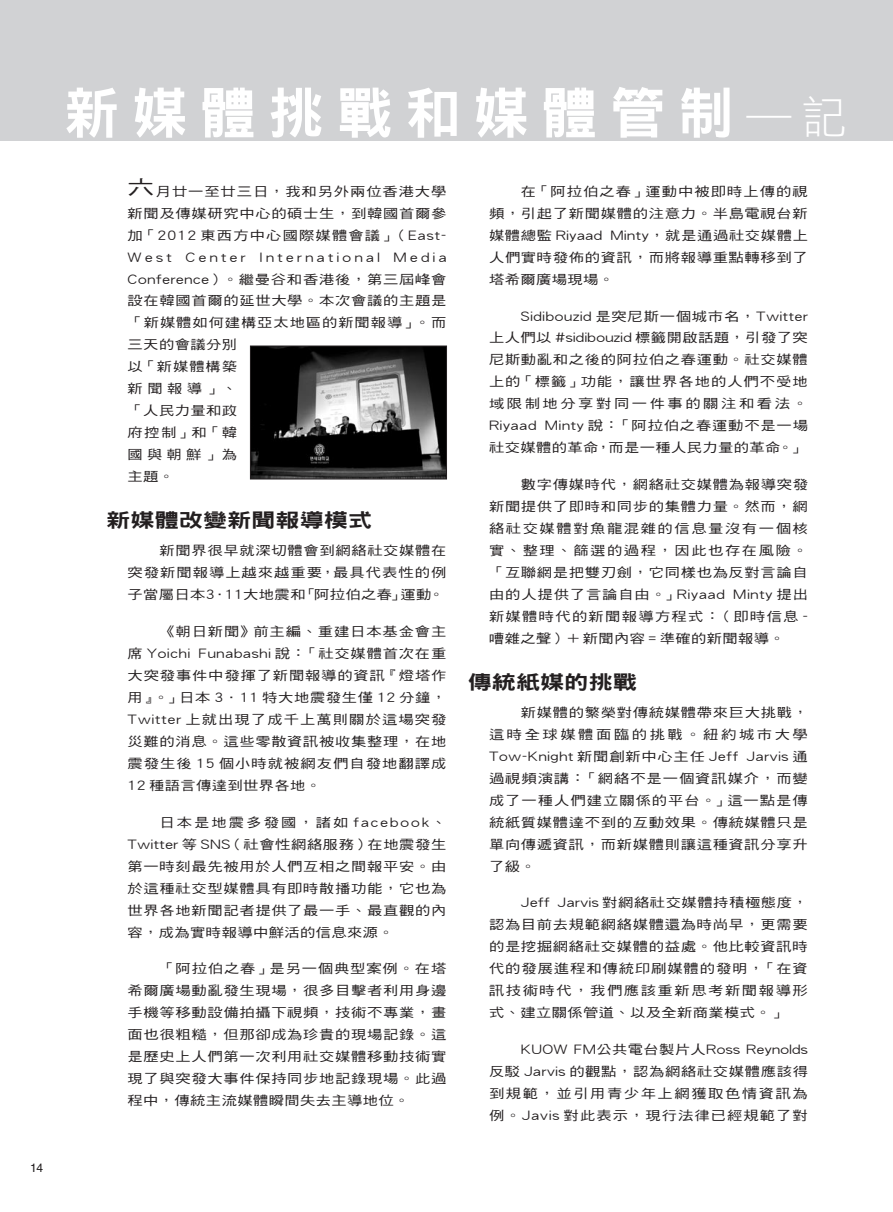
<style>
.page{position:relative;width:893px;height:1212px;background:#fff}
.page>*{position:absolute;margin:0;border:0;box-sizing:border-box;transform-origin:0 0}
.t1{font:55.5px "DF Hei HK W9";letter-spacing:.23em;color:#fff}
.t2{font:19.5px "DF Hei HK W9";color:#231f20;scale:1.24 1}
.t3{font:12.75px/22px "DF Hei HK W5";letter-spacing:.045em;color:#231f20;text-align:justify;scale:1.2 1}
.t4{font:12px "Helvetica";color:#231f20}
.s1{font-family:"DF Hei HK W3";font-size:45px}
.s2{font-size:20.4px}
</style>
<div class="page">
<div style="left:0;top:0;width:893px;height:140px;background:#d1d2d4"></div>
<img style="left:252px;top:347px;width:193px;height:130px">
<div style="left:250px;top:345px;width:197px;height:134px;border:1px solid #231f20"></div>
<p class="t4" style="left:30px;top:1161px;width:14px">14</p>
<h1 class="t1" style="left:64px;top:83px;width:784px">新媒體挑戰和媒體管制<span class="s1">—記</span></h1>
<p class="t3" style="left:128px;top:180px;width:267px;text-align:left"><span class="s2">六</span>月廿一至廿三日，我和另外兩位香港大學新聞及傳媒研究中心的碩士生，到韓國首爾參加「2012 東西方中心國際媒體會議」（East-<br>West Center International Media<br>Conference）。繼曼谷和香港後，第三屆峰會設在韓國首爾的延世大學。本次會議的主題是「新媒體如何建構亞太地區的新聞報導」。而三天的會議分別<br>以「新媒體構築<br>新聞報導」、<br>「人民力量和政<br>府控制」和「韓<br>國與朝鮮」為<br>主題。</p>
<h2 class="t2" style="left:106px;top:510px;width:216px">新媒體改變新聞報導模式</h2>
<p class="t3" style="left:128px;top:539px;width:267px;text-indent:32px">新聞界很早就深切體會到網絡社交媒體在突發新聞報導上越來越重要，最具代表性的例子當屬日本3．11大地震和「阿拉伯之春」運動。</p>
<p class="t3" style="left:128px;top:620px;width:267px;text-indent:32px">《朝日新聞》前主編、重建日本基金會主席 Yoichi Funabashi 說：「社交媒體首次在重大突發事件中發揮了新聞報導的資訊『燈塔作用』。」日本 3．11 特大地震發生僅 12 分鐘，Twitter 上就出現了成千上萬則關於這場突發災難的消息。這些零散資訊被收集整理，在地震發生後 15 個小時就被網友們自發地翻譯成12 種語言傳達到世界各地。</p>
<p class="t3" style="left:128px;top:811px;width:267px;text-indent:32px">日本是地震多發國，諸如 facebook、Twitter 等 SNS（社會性網絡服務）在地震發生第一時刻最先被用於人們互相之間報平安。由於這種社交型媒體具有即時散播功能，它也為世界各地新聞記者提供了最一手、最直觀的內容，成為實時報導中鮮活的信息來源。</p>
<p class="t3" style="left:128px;top:957px;width:267px;text-indent:32px">「阿拉伯之春」是另一個典型案例。在塔希爾廣場動亂發生現場，很多目擊者利用身邊手機等移動設備拍攝下視頻，技術不專業，畫面也很粗糙，但那卻成為珍貴的現場記錄。這是歷史上人們第一次利用社交媒體移動技術實現了與突發大事件保持同步地記錄現場。此過程中，傳統主流媒體瞬間失去主導地位。</p>
<p class="t3" style="left:489px;top:180px;width:267px;text-indent:32px">在「阿拉伯之春」運動中被即時上傳的視頻，引起了新聞媒體的注意力。半島電視台新媒體總監 Riyaad Minty，就是通過社交媒體上人們實時發佈的資訊，而將報導重點轉移到了塔希爾廣場現場。</p>
<p class="t3" style="left:489px;top:305px;width:267px;text-indent:32px">Sidibouzid 是突尼斯一個城市名，Twitter上人們以 #sidibouzid 標籤開啟話題，引發了突尼斯動亂和之後的阿拉伯之春運動。社交媒體上的「標籤」功能，讓世界各地的人們不受地域限制地分享對同一件事的關注和看法。Riyaad Minty 說：「阿拉伯之春運動不是一場社交媒體的革命，而是一種人民力量的革命。」</p>
<p class="t3" style="left:489px;top:473px;width:267px;text-indent:32px">數字傳媒時代，網絡社交媒體為報導突發新聞提供了即時和同步的集體力量。然而，網絡社交媒體對魚龍混雜的信息量沒有一個核實、整理、篩選的過程，因此也存在風險。「互聯網是把雙刃劍，它同樣也為反對言論自由的人提供了言論自由。」Riyaad Minty 提出新媒體時代的新聞報導方程式：（即時信息 -嘈雜之聲）+ 新聞內容 = 準確的新聞報導。</p>
<h2 class="t2" style="left:468px;top:671px;width:138px">傳統紙媒的挑戰</h2>
<p class="t3" style="left:489px;top:701px;width:267px;text-indent:32px">新媒體的繁榮對傳統媒體帶來巨大挑戰，這時全球媒體面臨的挑戰。紐約城市大學Tow-Knight 新聞創新中心主任 Jeff Jarvis 通過視頻演講：「網絡不是一個資訊媒介，而變成了一種人們建立關係的平台。」這一點是傳統紙質媒體達不到的互動效果。傳統媒體只是單向傳遞資訊，而新媒體則讓這種資訊分享升了級。</p>
<p class="t3" style="left:489px;top:891px;width:267px;text-indent:32px">Jeff Jarvis 對網絡社交媒體持積極態度，認為目前去規範網絡媒體還為時尚早，更需要的是挖掘網絡社交媒體的益處。他比較資訊時代的發展進程和傳統印刷媒體的發明，「在資訊技術時代，我們應該重新思考新聞報導形式、建立關係管道、以及全新商業模式。」</p>
<p class="t3" style="left:489px;top:1038px;width:267px;text-indent:32px">KUOW FM公共電台製片人Ross Reynolds反駁 Jarvis 的觀點，認為網絡社交媒體應該得到規範，並引用青少年上網獲取色情資訊為例。Javis 對此表示，現行法律已經規範了對</p>
</div>
